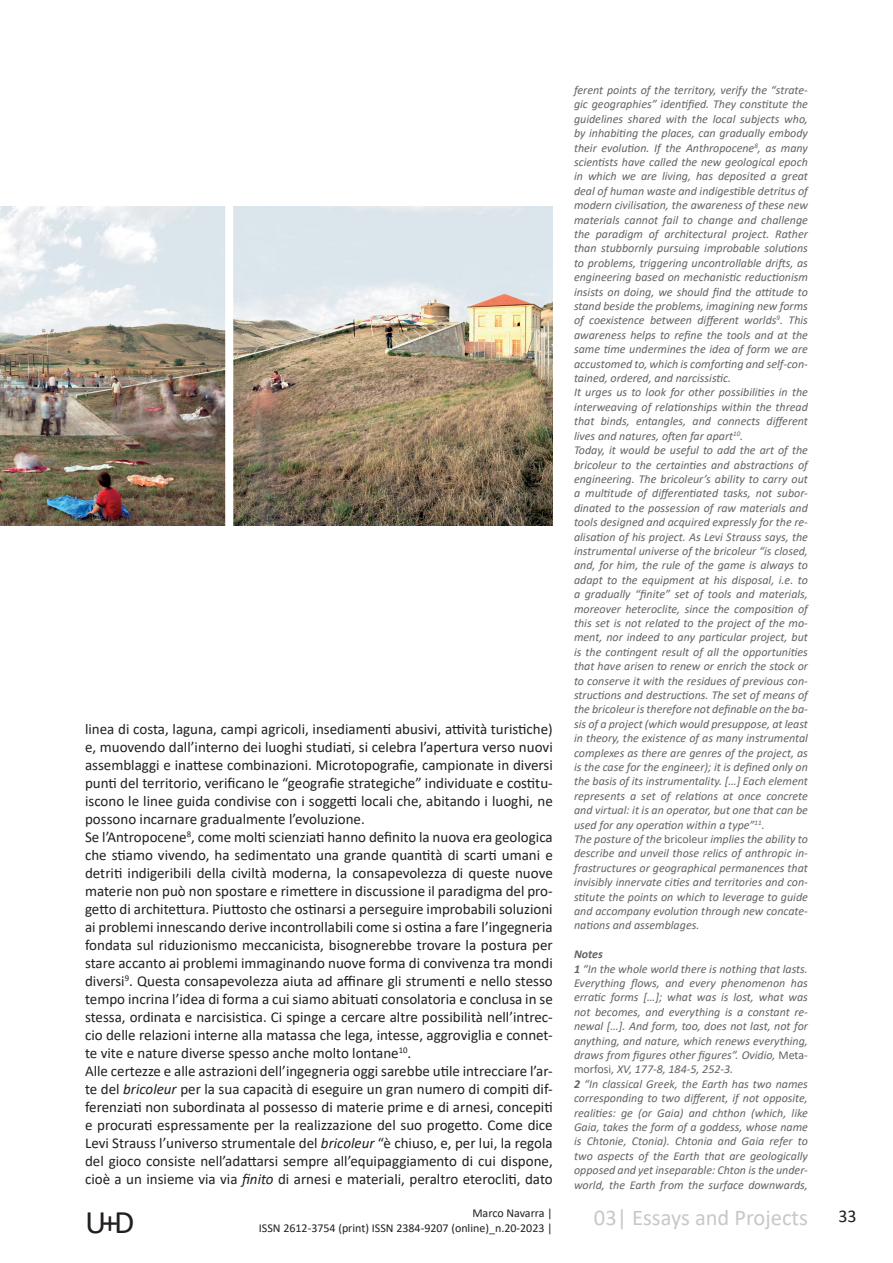
<style>
.page{position:relative;width:893px;height:1263px;background:#fff}
.page>*{position:absolute;margin:0;border:0;box-sizing:border-box;transform-origin:0 0}
.t1{font:33px "Calibri";color:#231f20}
.t2{font:22.5px "Calibri";color:#c7c8ca}
.t3{font:18px "Calibri";color:#231f20}
.t4{font:15px/18px "Calibri";color:#231f20}
.t5{font:italic 12px/14.4px "Calibri";color:#636366}
.t6{font:12px "Calibri";color:#231f20}
.s1{font-style:italic}
.s2{font-style:normal}
.s3{font-weight:700}
</style>
<div class="page">
<img style="left:0;top:206px;width:553px;height:320px">
<p class="t4" style="left:85px;top:720px;width:469px">linea di costa, laguna, campi agricoli, insediamenti abusivi, attività turistiche) e, muovendo dall’interno dei luoghi studiati, si celebra l’apertura verso nuovi assemblaggi e inattese combinazioni. Microtopografie, campionate in diversi punti del territorio, verificano le “geografie strategiche” individuate e costitu&shy;iscono le linee guida condivise con i soggetti locali che, abitando i luoghi, ne possono incarnare gradualmente l’evoluzione.<br>Se l’Antropocene<sup>8</sup>, come molti scienziati hanno definito la nuova era geologica che stiamo vivendo, ha sedimentato una grande quantità di scarti umani e detriti indigeribili della civiltà moderna, la consapevolezza di queste nuove materie non può non spostare e rimettere in discussione il paradigma del pro&shy;getto di architettura. Piuttosto che ostinarsi a perseguire improbabili soluzioni ai problemi innescando derive incontrollabili come si ostina a fare l’ingegneria fondata sul riduzionismo meccanicista, bisognerebbe trovare la postura per stare accanto ai problemi immaginando nuove forma di convivenza tra mondi diversi<sup>9</sup>. Questa consapevolezza aiuta ad affinare gli strumenti e nello stesso tempo incrina l’idea di forma a cui siamo abituati consolatoria e conclusa in se stessa, ordinata e narcisistica. Ci spinge a cercare altre possibilità nell’intrec&shy;cio delle relazioni interne alla matassa che lega, intesse, aggroviglia e connet&shy;te vite e nature diverse spesso anche molto lontane<sup>10</sup>.<br>Alle certezze e alle astrazioni dell’ingegneria oggi sarebbe utile intrecciare l’ar&shy;te del <span class="s1">bricoleur</span> per la sua capacità di eseguire un gran numero di compiti dif&shy;ferenziati non subordinata al possesso di materie prime e di arnesi, concepiti e procurati espressamente per la realizzazione del suo progetto. Come dice Levi Strauss l’universo strumentale del <span class="s1">bricoleur</span> “è chiuso, e, per lui, la regola del gioco consiste nell’adattarsi sempre all’equipaggiamento di cui dispone, cioè a un insieme via via <span class="s1">finito</span> di arnesi e materiali, peraltro eterocliti, dato</p>
<p class="t5" style="left:574px;top:82px;width:235px">ferent points of the territory, verify the “strate&shy;gic geographies” identified. They constitute the guidelines shared with the local subjects who, by inhabiting the places, can gradually embody their evolution. If the Anthropocene<sup>8</sup>, as many scientists have called the new geological epoch in which we are living, has deposited a great deal of human waste and indigestible detritus of modern civilisation, the awareness of these new materials cannot fail to change and challenge the paradigm of architectural project. Rather than stubbornly pursuing improbable solutions to problems, triggering uncontrollable drifts, as engineering based on mechanistic reductionism insists on doing, we should find the attitude to stand beside the problems, imagining new forms of coexistence between different worlds<sup>9</sup>. This awareness helps to refine the tools and at the same time undermines the idea of form we are accustomed to, which is comforting and self-con&shy;tained, ordered, and narcissistic.<br>It urges us to look for other possibilities in the interweaving of relationships within the thread that binds, entangles, and connects different lives and natures, often far apart<sup>10</sup>.<br>Today, it would be useful to add the art of the bricoleur to the certainties and abstractions of engineering. The bricoleur’s ability to carry out a multitude of differentiated tasks, not subor&shy;dinated to the possession of raw materials and tools designed and acquired expressly for the re&shy;alisation of his project. As Levi Strauss says, the instrumental universe of the bricoleur “is closed, and, for him, the rule of the game is always to adapt to the equipment at his disposal, i.e. to a gradually “finite” set of tools and materials, moreover heteroclite, since the composition of this set is not related to the project of the mo&shy;ment, nor indeed to any particular project, but is the contingent result of all the opportunities that have arisen to renew or enrich the stock or to conserve it with the residues of previous con&shy;structions and destructions. The set of means of the bricoleur is therefore not definable on the ba&shy;sis of a project (which would presuppose, at least in theory, the existence of as many instrumental complexes as there are genres of the project, as is the case for the engineer); it is defined only on the basis of its instrumentality. […] Each element represents a set of relations at once concrete and virtual: it is an operator, but one that can be used for any operation within a type”<sup>11</sup>.<br>The posture of the <span class="s2">bricoleur</span> implies the ability to describe and unveil those relics of anthropic in&shy;frastructures or geographical permanences that invisibly innervate cities and territories and con&shy;stitute the points on which to leverage to guide and accompany evolution through new concate&shy;nations and assemblages.</p>
<p class="t5" style="left:574px;top:946px;width:235px"><span class="s3">Notes<br>1</span> “In the whole world there is nothing that lasts.<br>Everything flows, and every phenomenon has erratic forms […]; what was is lost, what was not becomes, and everything is a constant re&shy;newal […]. And form, too, does not last, not for anything, and nature, which renews everything, draws from figures other figures”. Ovidio, <span class="s2">Meta&shy;morfosi</span>, XV, 177-8, 184-5, 252-3.<br><span class="s3">2</span> “In classical Greek, the Earth has two names corresponding to two different, if not opposite, realities: ge (or Gaia) and chthon (which, like Gaia, takes the form of a goddess, whose name is Chtonie, Ctonia). Chtonia and Gaia refer to two aspects of the Earth that are geologically opposed and yet inseparable: Chton is the under&shy;world, the Earth from the surface downwards,</p>
<p class="t6" style="left:472px;top:1205px;width:82px">Marco Navarra |</p>
<h3 class="t3" style="left:838px;top:1203px;width:20px">33</h3>
<h2 class="t2" style="left:594px;top:1202px;width:215px">03| Essays and Projects</h2>
<h1 class="t1" style="left:85px;top:1199px;width:51px">U+D</h1>
<p class="t6" style="left:259px;top:1219px;width:295px">ISSN 2612-3754 (print) ISSN 2384-9207 (online)_n.20-2023 |</p>
</div>
